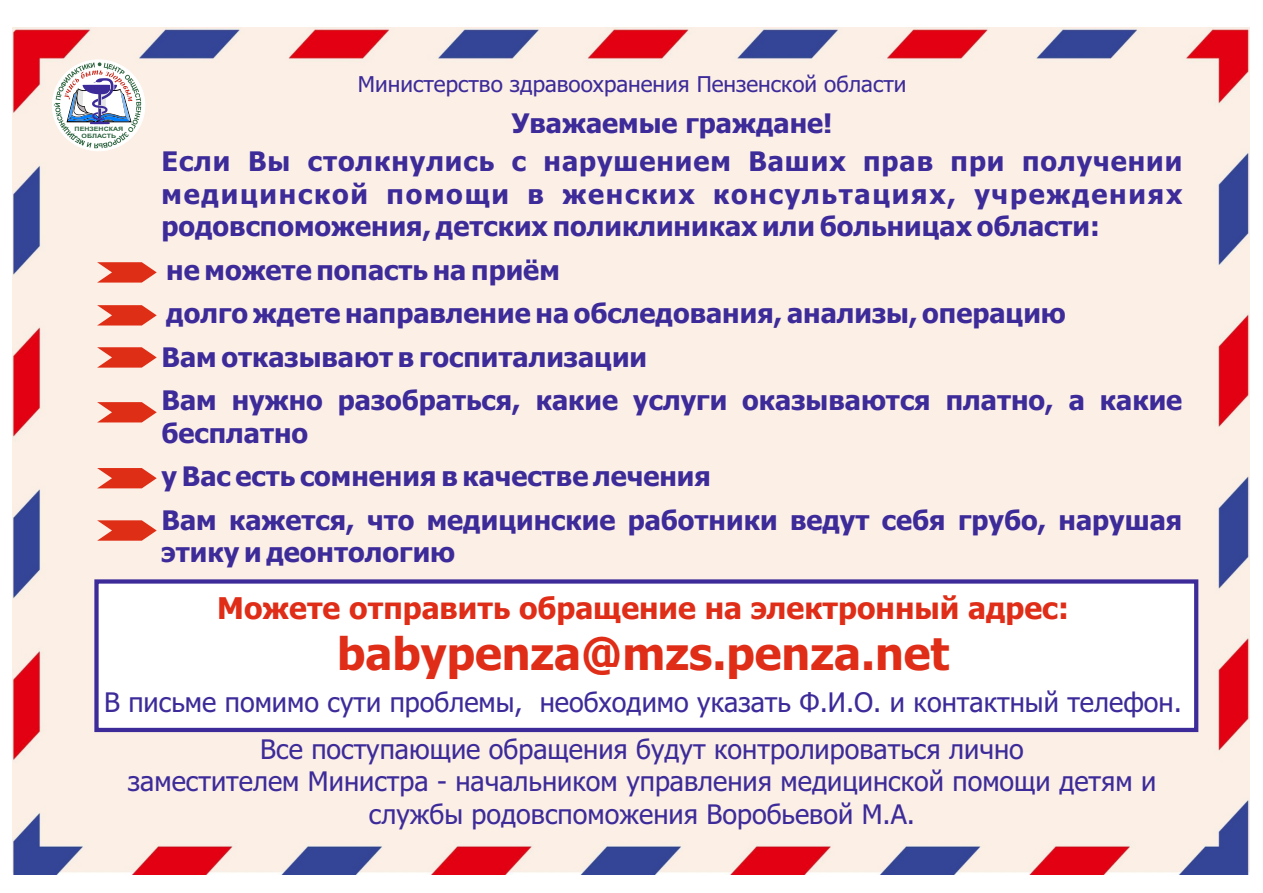
<style>
.page{position:relative;width:1263px;height:893px;background:#fff}
.page>*{position:absolute;margin:0;border:0;box-sizing:border-box;transform-origin:0 0}
.t1{font:700 45px "Tahoma";color:#df2d17}
.t2{font:700 30px "Tahoma";color:#df2d17}
.t3{font:700 27px/43.5px "Tahoma";color:#3c2b99}
.t4{font:27px/32.5px "Tahoma";color:#3c2b99;text-align:center}
.t5{font:700 27px/38px "Tahoma";letter-spacing:.035em;color:#3c2b99;text-align:center}
.t6{font:21.75px "Tahoma";color:#3c2b99}
.t7{font:700 6px/6.6px "Arial";color:#2a623c;text-align:center;scale:1.18 1}
</style>
<div class="page">
<img style="left:13px;top:28px;width:1236px;height:847px">
<div style="left:52px;top:59px;width:93px;height:92px;background:#fff;border:1px solid #fff;border-radius:50%"></div>
<svg style="left:54px;top:62px;width:87px;height:86px"></svg>
<svg style="left:92px;top:577px;width:1108px;height:157px"></svg>
<svg style="left:97px;top:262px;width:60px;height:21px"></svg>
<svg style="left:97px;top:305px;width:60px;height:20px"></svg>
<svg style="left:97px;top:347px;width:60px;height:21px"></svg>
<svg style="left:97px;top:402px;width:60px;height:20px"></svg>
<svg style="left:97px;top:468px;width:60px;height:20px"></svg>
<svg style="left:97px;top:520px;width:60px;height:21px"></svg>
<p class="t6" style="left:358px;top:75px;width:550px">Министерство здравоохранения Пензенской области</p>
<p class="t5" style="left:162px;top:107px;width:1022px">Уважаемые граждане!<br>Если Вы столкнулись с нарушением Ваших прав при получении</p>
<p class="t3" style="left:162px;top:180px;width:1022px;line-height:32.5px">медицинской помощи в женских консультациях, учреждениях родовспоможения, детских поликлиниках или больницах области:</p>
<p class="t3" style="left:161px;top:251px;width:1022px">не можете попасть на приём<br>долго ждете направление на обследования, анализы, операцию<br>Вам отказывают в госпитализации<br>Вам нужно разобраться, какие услуги оказываются платно, а какие</p>
<p class="t3" style="left:161px;top:414px;width:1022px">бесплатно<br>у Вас есть сомнения в качестве лечения<br>Вам кажется, что медицинские работники ведут себя грубо, нарушая</p>
<p class="t3" style="left:161px;top:533px;width:295px">этику и деонтологию</p>
<p class="t2" style="left:217px;top:596px;width:853px">Можете отправить обращение на электронный адрес:</p>
<h1 class="t1" style="left:337px;top:635px;width:614px">babypenza@mzs.penza.net</h1>
<p class="t4" style="left:104px;top:688px;width:1079px">В письме помимо сути проблемы, необходимо указать Ф.И.О. и контактный телефон.</p>
<p class="t7" style="left:75px;top:126px;width:43px">ПЕНЗЕНСКАЯ<br>ОБЛАСТЬ</p>
<p class="t4" style="left:128px;top:735px;width:1030px">Все поступающие обращения будут контролироваться лично<br>заместителем Министра - начальником управления медицинской помощи детям и службы родовспоможения Воробьевой М.А.</p>
</div>
